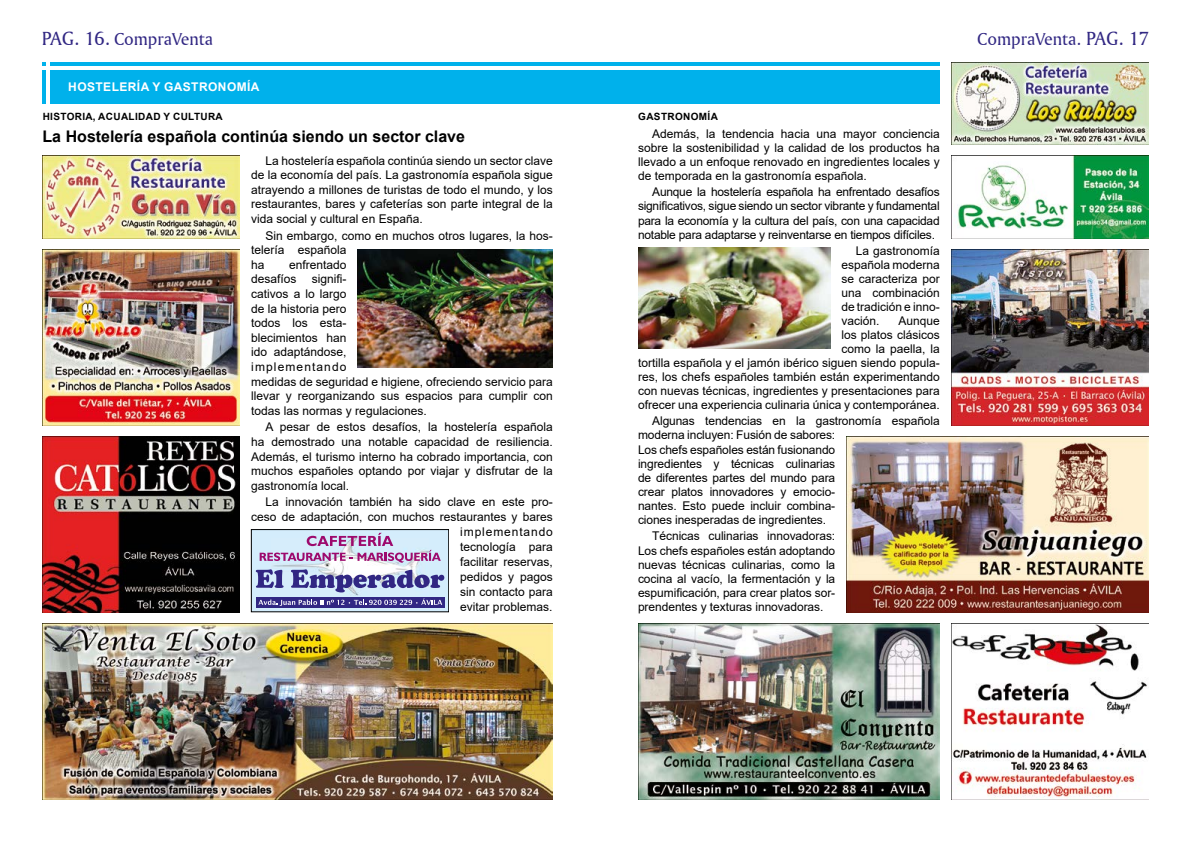
<style>
.page{position:relative;width:1191px;height:842px;background:#fff}
.page>*{position:absolute;margin:0;border:0;box-sizing:border-box;transform-origin:0 0}
.t1{font:18px "Amerigo BT Roman A";color:#312783}
.t2{font:700 16px "Arial";color:#000}
.t3{font:12px/14.1px "Arial";color:#000;text-align:justify}
.t4{font:700 12px "Arial";letter-spacing:.035em;color:#fff}
.t5{font:700 10px "Arial";letter-spacing:.035em;color:#000}
.s1{font-size:20px}
</style>
<div class="page">
<div style="left:43px;top:62px;width:896px;height:41px;background:#00b1eb"></div>
<hr style="left:42px;top:66px;width:900px;height:3px;background:#fff">
<hr style="left:47px;top:62px;width:3px;height:42px;background:#fff">
<img style="left:43px;top:250px;width:197px;height:175px">
<img style="left:951px;top:624px;width:197px;height:175px">
<img style="left:43px;top:437px;width:197px;height:175px">
<img style="left:951px;top:62px;width:197px;height:83px">
<img style="left:846px;top:437px;width:302px;height:175px">
<img style="left:43px;top:156px;width:197px;height:82px">
<img style="left:43px;top:624px;width:510px;height:175px">
<div style="left:251px;top:530px;width:198px;height:82px;background:#d4edfc"></div>
<div style="left:251px;top:529px;width:198px;height:83px;border:1px solid #000"></div>
<img style="left:273px;top:563px;width:146px;height:33px">
<svg style="left:256px;top:569px;width:27px;height:19px"></svg>
<svg style="left:291px;top:569px;width:153px;height:23px"></svg>
<svg style="left:260px;top:533px;width:181px;height:30px"></svg>
<div style="left:256px;top:597px;width:188px;height:10px;background:#312783"></div>
<svg style="left:258px;top:598px;width:184px;height:8px"></svg>
<img style="left:638px;top:624px;width:301px;height:175px">
<img style="left:951px;top:156px;width:197px;height:82px">
<img style="left:951px;top:250px;width:197px;height:175px">
<img style="left:358px;top:249px;width:195px;height:118px">
<img style="left:638px;top:247px;width:192px;height:101px">
<h1 class="t1" style="left:42px;top:28px;width:173px"><span class="s1">PAG. 16.</span> CompraVenta</h1>
<h1 class="t1" style="left:977px;top:28px;width:173px">CompraVenta. <span class="s1">PAG. 17</span></h1>
<p class="t4" style="left:68px;top:78px;width:193px">HOSTELERÍA Y GASTRONOMÍA</p>
<p class="t5" style="left:638px;top:110px;width:81px">GASTRONOMÍA</p>
<p class="t3" style="left:638px;top:127px;width:303px;text-indent:14px">Además, la tendencia hacia una mayor conciencia sobre la sostenibilidad y la calidad de los productos ha llevado a un enfoque renovado en ingredientes locales y de temporada en la gastronomía española.</p>
<p class="t3" style="left:638px;top:185px;width:303px;text-indent:14px">Aunque la hostelería española ha enfrentado desafíos significativos, sigue siendo un sector vibrante y fundamental para la economía y la cultura del país, con una capacidad notable para adaptarse y reinventarse en tiempos difíciles.</p>
<p class="t3" style="left:841px;top:243px;width:100px;text-indent:14px">La gastronomía española moderna se caracteriza por una combinación de tradición e inno&shy;vación.</p>
<p class="t5" style="left:43px;top:110px;width:182px">HISTORIA, ACUALIDAD Y CULTURA</p>
<h2 class="t2" style="left:43px;top:125px;width:424px">La Hostelería española continúa siendo un sector clave</h2>
<p class="t3" style="left:251px;top:153px;width:303px;line-height:14.6px;text-indent:14px">La hostelería española continúa siendo un sector clave de la economía del país. La gastronomía española sigue atrayendo a millones de turistas de todo el mundo, y los restaurantes, bares y cafeterías son parte integral de la vida social y cultural en España.</p>
<p class="t3" style="left:251px;top:228px;width:303px;line-height:14.6px;text-align:left;text-indent:14px">Sin embargo, como en muchos otros lugares, la hos&shy;telería española<br>ha</p>
<p class="t3" style="left:251px;top:257px;width:97px;line-height:14.6px;text-indent:38px">enfrentado desafíos</p>
<p class="t3" style="left:251px;top:272px;width:303px;line-height:14.6px;text-align:left;text-indent:61px">signifi-<br>cativos a lo largo<br>de la historia pero<br>todos los esta-<br>blecimientos han<br>ido adaptándose,<br>implementando<br>medidas de seguridad e higiene, ofreciendo servicio para llevar y reorganizando sus espacios para cumplir con todas las normas y regulaciones.</p>
<p class="t3" style="left:251px;top:420px;width:303px;line-height:14.6px;text-indent:14px">A pesar de estos desafíos, la hostelería española ha demostrado una notable capacidad de resiliencia.<br>Además, el turismo interno ha cobrado importancia, con muchos españoles optando por viajar y disfrutar de la gastronomía local.</p>
<p class="t3" style="left:251px;top:494px;width:303px;line-height:15px;text-align:right">La innovación también ha sido clave en este pro&shy;ceso de adaptación, con muchos restaurantes y bares implementando<br>tecnología para<br>facilitar reservas,<br>pedidos y pagos<br>sin contacto para<br>evitar problemas.</p>
<p class="t3" style="left:638px;top:314px;width:303px;text-align:right">Aunque<br>los platos clásicos<br>como la paella, la<br>tortilla española y el jamón ibérico siguen siendo popula&shy;res, los chefs españoles también están experimentando con nuevas técnicas, ingredientes y presentaciones para ofrecer una experiencia culinaria única y contemporánea.</p>
<p class="t3" style="left:638px;top:414px;width:303px;text-align:left;text-indent:14px">Algunas tendencias en la gastronomía española moderna incluyen: Fusión de sabores:<br>Los chefs españoles están fusionando<br>ingredientes y técnicas culinarias<br>de diferentes partes del mundo para<br>crear platos innovadores y emocio-<br>nantes. Esto puede incluir combina-<br>ciones inesperadas de ingredientes.</p>
<p class="t3" style="left:638px;top:529px;width:199px;text-indent:14px">Técnicas culinarias innovadoras:<br>Los chefs españoles están adoptando nuevas técnicas culinarias, como la cocina al vacío, la fermentación y la espumificación, para crear platos sor&shy;prendentes y texturas innovadoras.</p>
</div>
